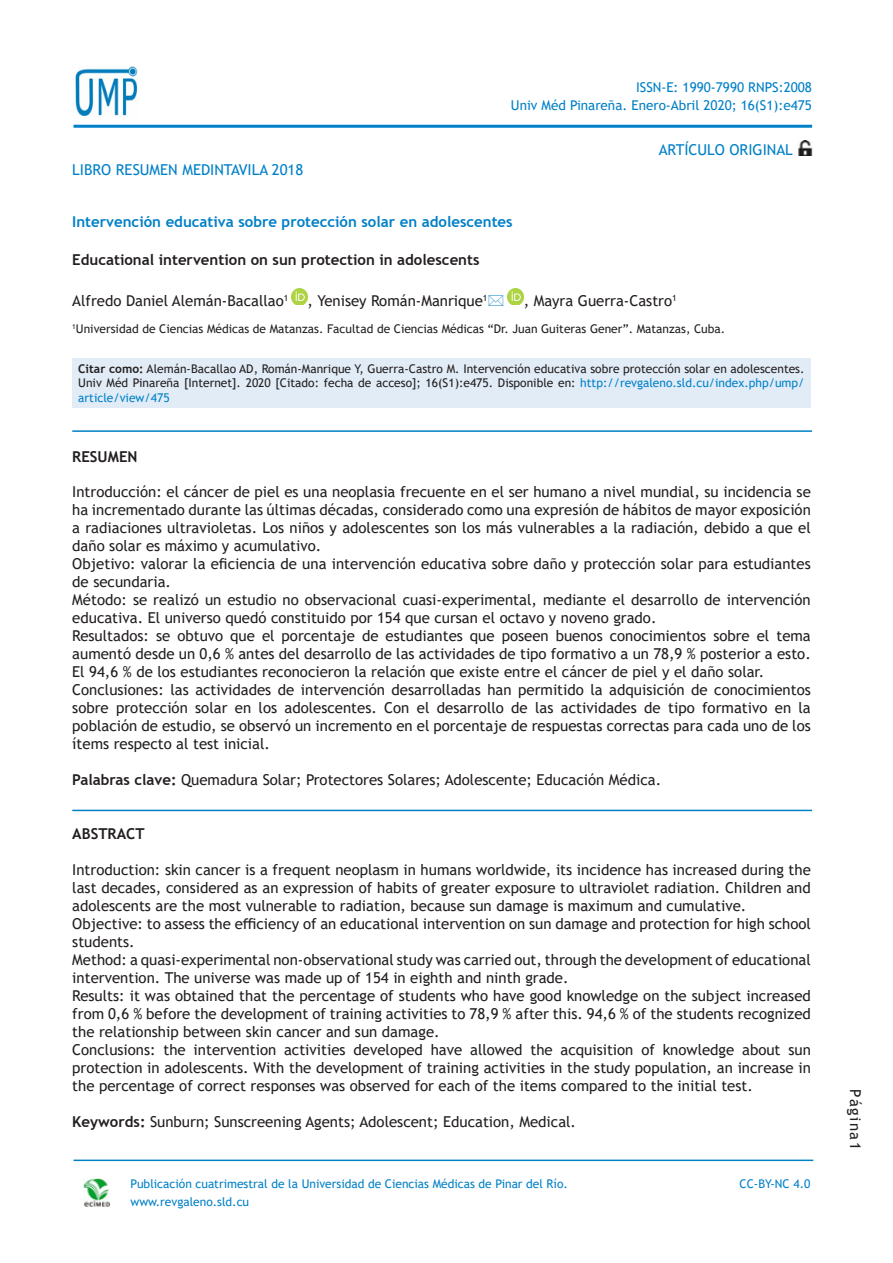
<style>
.page{position:relative;width:893px;height:1263px;background:#fff}
.page>*{position:absolute;margin:0;border:0;box-sizing:border-box;transform-origin:0 0}
.t1{font:15px/18px "Trebuchet MS";color:#231f20;text-align:justify}
.t2{font:700 15px "Trebuchet MS";color:#231f20}
.t3{font:700 15px "Trebuchet MS";color:#0080c7}
.t4{font:15px "Trebuchet MS";color:#0080c7}
.t5{font:15px "Trebuchet MS";letter-spacing:.1em;color:#231f20}
.t6{font:13.5px "Trebuchet MS";color:#0080c7}
.t7{font:12px/14.4px "Trebuchet MS";color:#231f20;text-align:justify}
.t8{font:12px "Trebuchet MS";color:#0080c7}
.s1{font-weight:700}
.s2{color:#0080c7}
</style>
<div class="page">
<img style="left:75px;top:66px;width:63px;height:51px">
<img style="left:798px;top:140px;width:14px;height:16px">
<hr style="left:74px;top:125px;width:738px;height:3px;background:#0080c7">
<img style="left:291px;top:289px;width:16px;height:16px">
<img style="left:507px;top:289px;width:17px;height:16px">
<div style="left:72px;top:358px;width:739px;height:50px;background:#e1ecf7"></div>
<hr style="left:72px;top:430px;width:740px;height:2px;background:#0080c7">
<img style="left:84px;top:1178px;width:26px;height:28px">
<hr style="left:74px;top:1159px;width:739px;height:2px;background:#0080c7">
<hr style="left:72px;top:810px;width:740px;height:1px;background:#0080c7">
<p class="t4" style="left:72px;top:160px;width:233px">LIBRO RESUMEN MEDINTAVILA 2018</p>
<p class="t6" style="left:636px;top:78px;width:177px">ISSN-E: 1990-7990 RNPS:2008</p>
<p class="t6" style="left:511px;top:96px;width:302px">Univ Méd Pinareña. Enero-Abril 2020; 16(S1):e475</p>
<p class="t4" style="left:659px;top:140px;width:136px">ARTÍCULO ORIGINAL</p>
<p class="t3" style="left:72px;top:212px;width:442px">Intervención educativa sobre protección solar en adolescentes</p>
<p class="t2" style="left:72px;top:250px;width:409px">Educational intervention on sun protection in adolescents</p>
<p class="t1" style="left:72px;top:291px;width:218px">Alfredo Daniel Alemán-Bacallao<sup>1</sup></p>
<p class="t1" style="left:308px;top:291px;width:181px">, Yenisey Román-Manrique<sup>1</sup></p>
<p class="t1" style="left:524px;top:291px;width:155px">, Mayra Guerra-Castro<sup>1</sup></p>
<p class="t7" style="left:72px;top:321px;width:654px"><sup>1</sup>Universidad de Ciencias Médicas de Matanzas. Facultad de Ciencias Médicas “Dr. Juan Guiteras Gener”. Matanzas, Cuba.</p>
<p class="t7" style="left:78px;top:361px;width:728px"><span class="s1">Citar como:</span> Alemán-Bacallao AD, Román-Manrique Y, Guerra-Castro M. Intervención educativa sobre protección solar en adolescentes.<br>Univ Méd Pinareña [Internet]. 2020 [Citado: fecha de acceso]; 16(S1):e475. Disponible en: <span class="s2">http://revgaleno.sld.cu/index.php/ump/ article/view/475</span></p>
<p class="t2" style="left:72px;top:447px;width:67px">RESUMEN</p>
<p class="t1" style="left:72px;top:483px;width:740px">Introducción: el cáncer de piel es una neoplasia frecuente en el ser humano a nivel mundial, su incidencia se ha incrementado durante las últimas décadas, considerado como una expresión de hábitos de mayor exposición a radiaciones ultravioletas. Los niños y adolescentes son los más vulnerables a la radiación, debido a que el daño solar es máximo y acumulativo.</p>
<p class="t1" style="left:72px;top:555px;width:740px">Objetivo: valorar la eficiencia de una intervención educativa sobre daño y protección solar para estudiantes de secundaria.</p>
<p class="t1" style="left:72px;top:591px;width:740px">Método: se realizó un estudio no observacional cuasi-experimental, mediante el desarrollo de intervención educativa. El universo quedó constituido por 154 que cursan el octavo y noveno grado.</p>
<p class="t1" style="left:72px;top:627px;width:740px">Resultados: se obtuvo que el porcentaje de estudiantes que poseen buenos conocimientos sobre el tema aumentó desde un 0,6 % antes del desarrollo de las actividades de tipo formativo a un 78,9 % posterior a esto.<br>El 94,6 % de los estudiantes reconocieron la relación que existe entre el cáncer de piel y el daño solar.</p>
<p class="t1" style="left:72px;top:681px;width:740px">Conclusiones: las actividades de intervención desarrolladas han permitido la adquisición de conocimientos sobre protección solar en los adolescentes. Con el desarrollo de las actividades de tipo formativo en la población de estudio, se observó un incremento en el porcentaje de respuestas correctas para cada uno de los ítems respecto al test inicial.</p>
<p class="t1" style="left:72px;top:771px;width:590px"><span class="s1">Palabras clave:</span> Quemadura Solar; Protectores Solares; Adolescente; Educación Médica.</p>
<p class="t2" style="left:72px;top:824px;width:74px">ABSTRACT</p>
<p class="t1" style="left:72px;top:861px;width:740px">Introduction: skin cancer is a frequent neoplasm in humans worldwide, its incidence has increased during the last decades, considered as an expression of habits of greater exposure to ultraviolet radiation. Children and adolescents are the most vulnerable to radiation, because sun damage is maximum and cumulative.</p>
<p class="t1" style="left:72px;top:915px;width:740px">Objective: to assess the efficiency of an educational intervention on sun damage and protection for high school students.</p>
<p class="t1" style="left:72px;top:951px;width:740px">Method: a quasi-experimental non-observational study was carried out, through the development of educational intervention. The universe was made up of 154 in eighth and ninth grade.</p>
<p class="t1" style="left:72px;top:987px;width:740px">Results: it was obtained that the percentage of students who have good knowledge on the subject increased from 0,6 % before the development of training activities to 78,9 % after this. 94,6 % of the students recognized the relationship between skin cancer and sun damage.</p>
<p class="t1" style="left:72px;top:1041px;width:740px">Conclusions: the intervention activities developed have allowed the acquisition of knowledge about sun protection in adolescents. With the development of training activities in the study population, an increase in the percentage of correct responses was observed for each of the items compared to the initial test.</p>
<p class="t1" style="left:72px;top:1113px;width:505px"><span class="s1">Keywords:</span> Sunburn; Sunscreening Agents; Adolescent; Education, Medical.</p>
<p class="t8" style="left:130px;top:1176px;width:439px">Publicación cuatrimestral de la Universidad de Ciencias Médicas de Pinar del Río.</p>
<p class="t8" style="left:130px;top:1194px;width:120px">www.revgaleno.sld.cu</p>
<p class="t8" style="left:740px;top:1176px;width:72px">CC-BY-NC 4.0</p>
<p class="t5" style="left:865px;top:1089px;width:62px;rotate:90deg">Página1</p>
</div>
